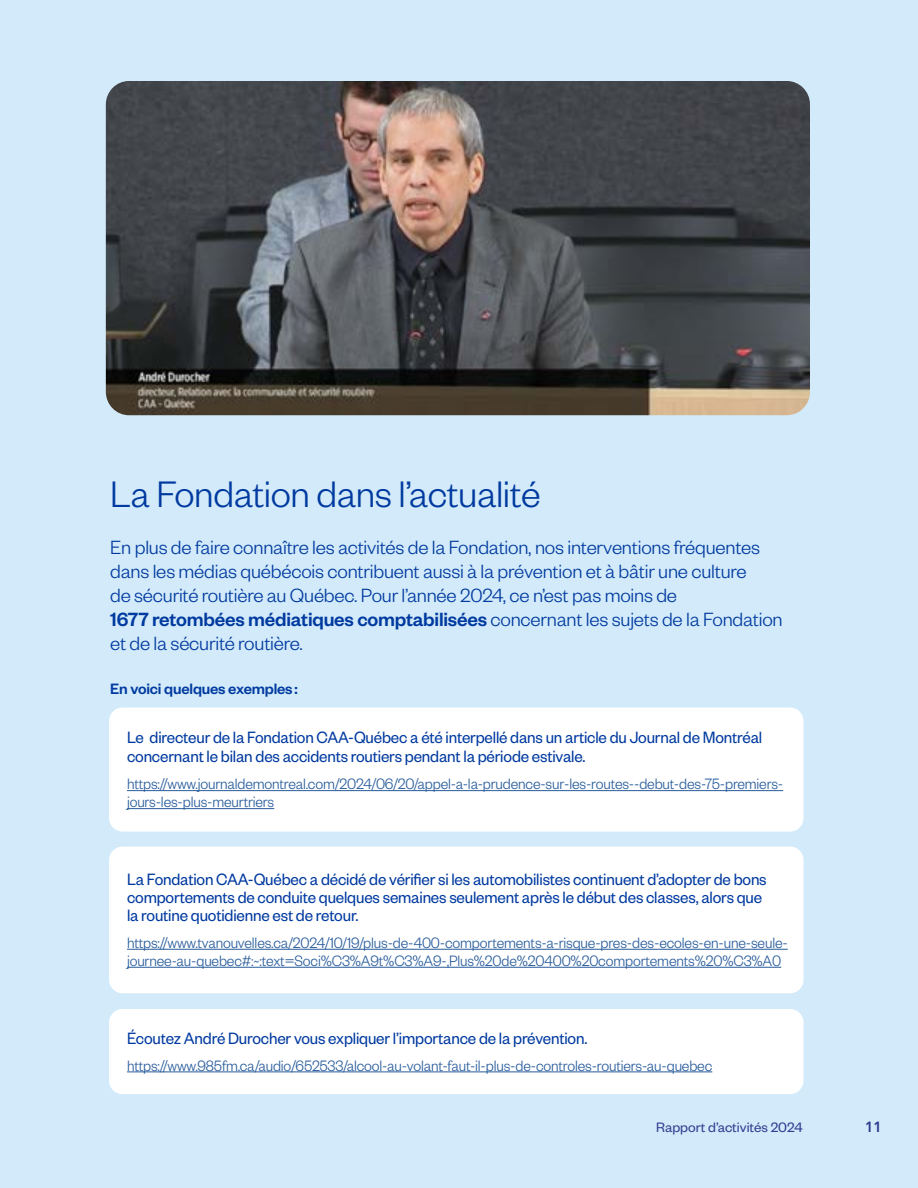
<style>
.page{position:relative;width:918px;height:1188px;background:#d2eaf9}
.page>*{position:absolute;margin:0;border:0;box-sizing:border-box;transform-origin:0 0}
.t1{font:300 40.5px "Founders Grotesk";letter-spacing:-.01em;color:#003aa0}
.t2{font:300 21px/24px "Founders Grotesk";letter-spacing:-.01em;color:#003aa0}
.t3{font:18px/18px "Founders Grotesk";letter-spacing:-.01em;color:#003aa0;scale:.95 1}
.t4{font:300 16.5px/18px "Founders Grotesk";letter-spacing:-.01em;color:#275b9b;scale:.95 1}
.t5{font:500 16.5px "Founders Grotesk";letter-spacing:-.01em;color:#003aa0}
.t6{font:15px "Founders Grotesk";color:#333d91}
.t7{font:700 15px "Akkurat Office";color:#333d91}
.s1{font-weight:500}
</style>
<div class="page">
<img style="left:106px;top:81px;width:704px;height:334px">
<div style="left:109px;top:708px;width:695px;height:124px;background:#fff;border-radius:14px"></div>
<hr style="left:127px;top:790px;width:656px;height:1px;background:#275b9b">
<hr style="left:127px;top:808px;width:147px;height:1px;background:#275b9b">
<div style="left:109px;top:847px;width:695px;height:146px;background:#fff;border-radius:14px"></div>
<hr style="left:127px;top:949px;width:661px;height:1px;background:#275b9b">
<hr style="left:127px;top:967px;width:654px;height:1px;background:#275b9b">
<div style="left:109px;top:1009px;width:695px;height:85px;background:#fff;border-radius:14px"></div>
<hr style="left:127px;top:1072px;width:585px;height:1px;background:#275b9b">
<h1 class="t1" style="left:110px;top:470px;width:432px">La Fondation dans l’actualité</h1>
<p class="t2" style="left:110px;top:534px;width:674px">En plus de faire connaître les activités de la Fondation, nos interventions fréquentes dans les médias québécois contribuent aussi à la prévention et à bâtir une culture<br>de sécurité routière au Québec. Pour l’année 2024, ce n’est pas moins de<br><span class="s1">1677 retombées médiatiques comptabilisées</span> concernant les sujets de la Fondation et de la sécurité routière.</p>
<p class="t5" style="left:110px;top:679px;width:189px">En voici quelques exemples:</p>
<p class="t3" style="left:127px;top:727px;width:670px;line-height:19.5px">Le directeur de la Fondation CAA-Québec a été interpellé dans un article du Journal de Montréal concernant le bilan des accidents routiers pendant la période estivale.</p>
<p class="t4" style="left:127px;top:774px;width:692px">https://www.journaldemontreal.com/2024/06/20/appel-a-la-prudence-sur-les-routes--debut-des-75-premiers&shy;jours-les-plus-meurtriers</p>
<p class="t3" style="left:127px;top:869px;width:675px">La Fondation CAA-Québec a décidé de vérifier si les automobilistes continuent d’adopter de bons comportements de conduite quelques semaines seulement après le début des classes, alors que la routine quotidienne est de retour.</p>
<p class="t4" style="left:127px;top:933px;width:697px">https://www.tvanouvelles.ca/2024/10/19/plus-de-400-comportements-a-risque-pres-des-ecoles-en-une-seule&shy;journee-au-quebec#:~:text=Soci%C3%A9t%C3%A9-,Plus%20de%20400%20comportements%20%C3%A0</p>
<p class="t3" style="left:127px;top:1028px;width:486px">Écoutez André Durocher vous expliquer l’importance de la prévention.</p>
<p class="t4" style="left:127px;top:1056px;width:618px">https://www.985fm.ca/audio/652533/alcool-au-volant-faut-il-plus-de-controles-routiers-au-quebec</p>
<p class="t6" style="left:656px;top:1118px;width:148px">Rapport d’activités 2024</p>
<p class="t7" style="left:865px;top:1118px;width:19px">11</p>
</div>
